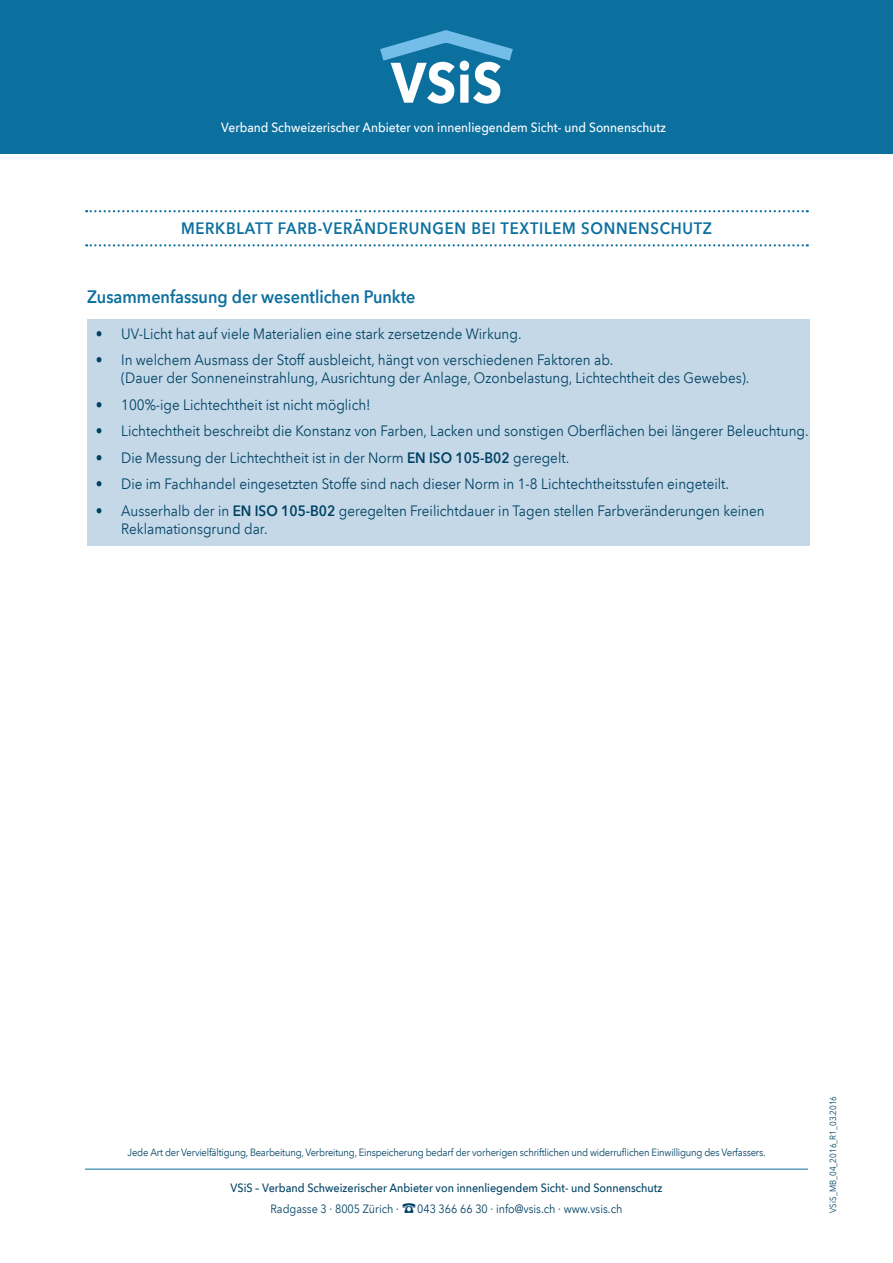
<style>
.page{position:relative;width:893px;height:1263px;background:#fff}
.page>*{position:absolute;margin:0;border:0;box-sizing:border-box;transform-origin:0 0}
.t1{font:700 56.25px "Avenir Next LT Com";color:#fff;scale:.9 1}
.H2_LEFT_BLUE{font:600 18px "Avenir Next LT Com";color:#0d709f;scale:.9 1}
.H1_CENTER_BLUE{font:600 16.5px "Avenir Next LT Com";letter-spacing:.05em;color:#0d709f;scale:.9 1}
.t2{font:15px/18px "Avenir Next LT Com";color:#004263;scale:.9 1}
.t3{font:500 13.35px "Avenir Next LT Com";color:#fff;scale:.9 1}
.P_FOOTER_CENTER{font:500 12px "Avenir Next LT Com";color:#004263;scale:.9 1}
.P_FOOTER_CENTER-2{font:12px "Avenir Next LT Com";color:#004263;scale:.9 1}
.P_XSMALL_CENTER_UNDE{font:10.5px "Avenir Next LT Com";letter-spacing:-.02em;color:#004263;scale:.9 1}
.t4{font:9px "Avenir Next LT Com";color:#004263;scale:.9 1}
.s1{font-weight:600}
</style>
<div class="page">
<div style="left:0;top:0;width:893px;height:153px;background:#0d709f"></div>
<svg style="left:86px;top:210px;width:722px;height:2px"></svg>
<svg style="left:86px;top:244px;width:722px;height:2px"></svg>
<div style="left:87px;top:319px;width:723px;height:226px;background:#c5d8e8"></div>
<hr style="left:85px;top:1169px;width:723px;height:1px;background:#0d709f">
<svg style="left:380px;top:30px;width:133px;height:31px"></svg>
<p class="t1" style="left:391px;top:49px;width:125px">VSiS</p>
<p class="t3" style="left:221px;top:119px;width:496px">Verband Schweizerischer Anbieter von innenliegendem Sicht- und Sonnenschutz</p>
<p class="H1_CENTER_BLUE" style="left:181px;top:218px;width:591px">MERKBLATT FARB-VERÄNDERUNGEN BEI TEXTILEM SONNENSCHUTZ</p>
<p class="H2_LEFT_BLUE" style="left:87px;top:286px;width:366px">Zusammenfassung der wesentlichen Punkte</p>
<p class="t2" style="left:96px;top:325px;width:475px">• UV-Licht hat auf viele Materialien eine stark zersetzende Wirkung.</p>
<p class="t2" style="left:121px;top:351px;width:700px;text-indent:-26px">• In welchem Ausmass der Stoff ausbleicht, hängt von verschiedenen Faktoren ab.<br>(Dauer der Sonneneinstrahlung, Ausrichtung der Anlage, Ozonbelastung, Lichtechtheit des Gewebes).</p>
<p class="t2" style="left:96px;top:396px;width:307px">• 100%-ige Lichtechtheit ist nicht möglich!</p>
<p class="t2" style="left:96px;top:422px;width:794px">• Lichtechtheit beschreibt die Konstanz von Farben, Lacken und sonstigen Oberflächen bei längerer Beleuchtung.</p>
<p class="t2" style="left:96px;top:449px;width:528px">• Die Messung der Lichtechtheit ist in der Norm <span class="s1">EN ISO 105-B02</span> geregelt.</p>
<p class="t2" style="left:96px;top:475px;width:705px">• Die im Fachhandel eingesetzten Stoffe sind nach dieser Norm in 1-8 Lichtechtheitsstufen eingeteilt.</p>
<p class="t2" style="left:121px;top:502px;width:716px;text-indent:-26px">• Ausserhalb der in <span class="s1">EN ISO 105-B02</span> geregelten Freilichtdauer in Tagen stellen Farbveränderungen keinen<br>Reklamationsgrund dar.</p>
<p class="P_XSMALL_CENTER_UNDE" style="left:128px;top:1146px;width:710px">Jede Art der Vervielfältigung, Bearbeitung, Verbreitung, Einspeicherung bedarf der vorherigen schriftlichen und widerruflichen Einwilligung des Verfassers.</p>
<p class="P_FOOTER_CENTER" style="left:231px;top:1180px;width:481px">VSiS – Verband Schweizerischer Anbieter von innenliegendem Sicht- und Sonnenschutz</p>
<p class="P_FOOTER_CENTER-2" style="left:271px;top:1201px;width:392px">Radgasse 3 · 8005 Zürich · ☎043 366 66 30 · info@vsis.ch · www.vsis.ch</p>
<p class="t4" style="left:827px;top:1213px;width:131px;rotate:-90deg">VSiS_MB_04_2016_R1_03.2016</p>
</div>
